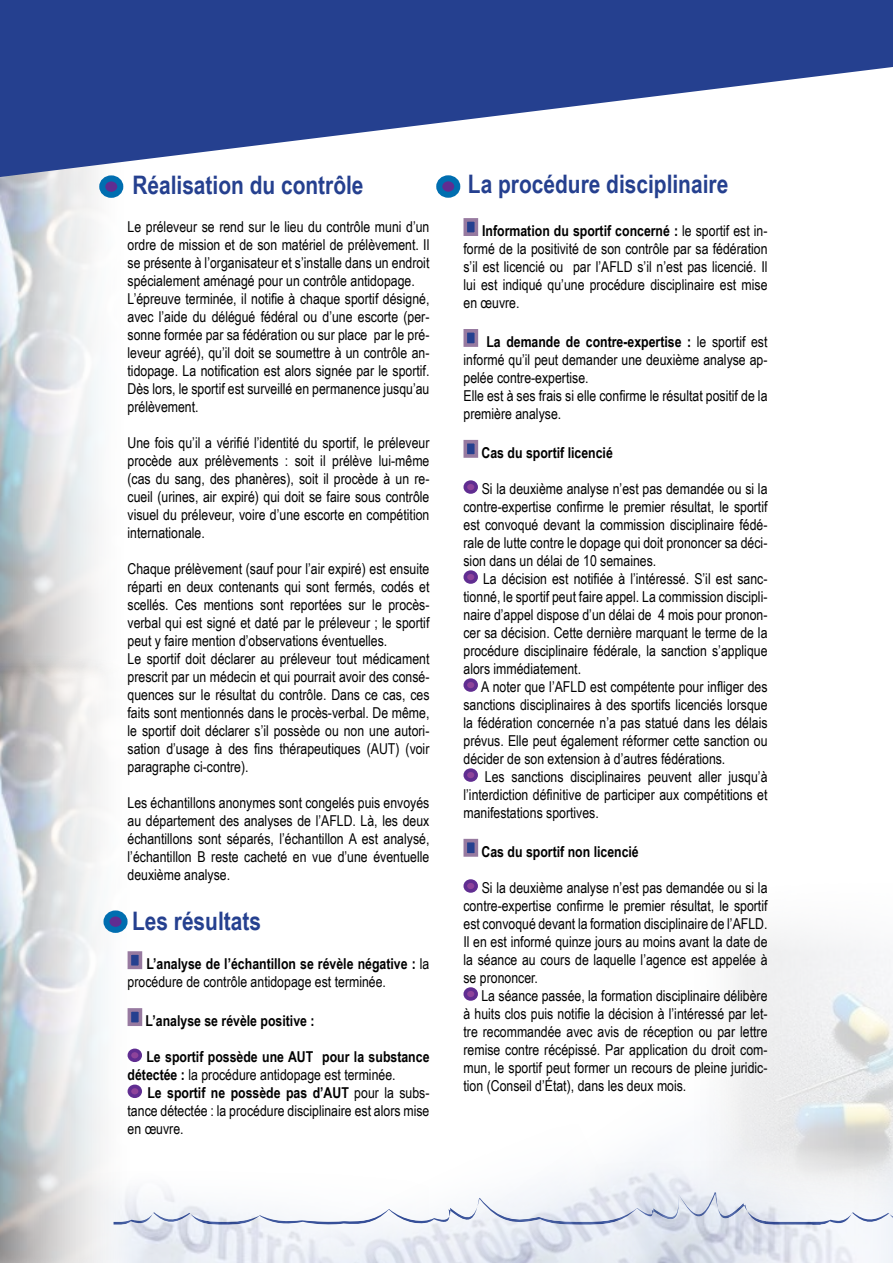
<style>
.page{position:relative;width:893px;height:1263px;background:#fff}
.page>*{position:absolute;margin:0;border:0;box-sizing:border-box;transform-origin:0 0}
.t1{font:700 25.5px "Arial Narrow";color:#25408f}
.t2{font:15px/18px "Arial Narrow";color:#000;text-align:justify}
.t3{font:700 15px/18px "Arial Narrow";color:#000}
.s1{font-weight:700}
.s2{font-weight:400}
</style>
<div class="page">
<img style="left:733px;top:935px;width:160px;height:192px">
<img style="left:0;top:177px;width:124px;height:473px">
<img style="left:0;top:650px;width:143px;height:613px">
<svg style="left:0;top:0;width:893px;height:177px;fill:#25408f"></svg>
<div style="left:128px;top:951px;width:14px;height:18px;background:#25408f;border:4px solid #977aa0"></div>
<div style="left:128px;top:1008px;width:14px;height:18px;background:#25408f;border:4px solid #977aa0"></div>
<div style="left:129px;top:1050px;width:11px;height:10px;background:#8e439a;border-radius:50%"></div>
<div style="left:128px;top:1048px;width:14px;height:14px;border:4px solid #602d91;border-radius:50%"></div>
<div style="left:129px;top:1086px;width:11px;height:10px;background:#8e439a;border-radius:50%"></div>
<div style="left:128px;top:1084px;width:14px;height:14px;border:4px solid #602d91;border-radius:50%"></div>
<div style="left:463px;top:218px;width:15px;height:18px;background:#25408f;border:4px solid #977aa0"></div>
<div style="left:463px;top:329px;width:15px;height:18px;background:#25408f;border:4px solid #977aa0"></div>
<div style="left:463px;top:440px;width:15px;height:18px;background:#25408f;border:4px solid #977aa0"></div>
<div style="left:465px;top:482px;width:11px;height:10px;background:#8e439a;border-radius:50%"></div>
<div style="left:463px;top:480px;width:15px;height:14px;border:4px solid #602d91;border-radius:50%"></div>
<div style="left:465px;top:572px;width:11px;height:10px;background:#8e439a;border-radius:50%"></div>
<div style="left:463px;top:570px;width:15px;height:14px;border:4px solid #602d91;border-radius:50%"></div>
<div style="left:465px;top:680px;width:11px;height:10px;background:#8e439a;border-radius:50%"></div>
<div style="left:463px;top:678px;width:15px;height:14px;border:4px solid #602d91;border-radius:50%"></div>
<div style="left:465px;top:770px;width:11px;height:10px;background:#8e439a;border-radius:50%"></div>
<div style="left:463px;top:768px;width:15px;height:14px;border:4px solid #602d91;border-radius:50%"></div>
<div style="left:463px;top:839px;width:15px;height:18px;background:#25408f;border:4px solid #977aa0"></div>
<div style="left:465px;top:881px;width:11px;height:10px;background:#8e439a;border-radius:50%"></div>
<div style="left:463px;top:879px;width:15px;height:14px;border:4px solid #602d91;border-radius:50%"></div>
<div style="left:465px;top:989px;width:11px;height:10px;background:#8e439a;border-radius:50%"></div>
<div style="left:463px;top:987px;width:15px;height:14px;border:4px solid #602d91;border-radius:50%"></div>
<div style="left:102px;top:178px;width:18px;height:17px;background:#602d91;border-radius:50%"></div>
<div style="left:99px;top:175px;width:24px;height:23px;border:6px solid #006eb0;border-radius:50%"></div>
<svg style="left:106px;top:913px;width:19px;height:17px"></svg>
<div style="left:103px;top:910px;width:25px;height:23px;border:6px solid #006eb0;border-radius:50%"></div>
<div style="left:439px;top:178px;width:18px;height:17px;background:#602d91;border-radius:50%"></div>
<div style="left:436px;top:175px;width:24px;height:23px;border:6px solid #006eb0;border-radius:50%"></div>
<img style="left:882px;top:1127px;width:11px;height:25px">
<img style="left:882px;top:1152px;width:11px;height:111px">
<img style="left:66px;top:1162px;width:175px;height:101px">
<img style="left:241px;top:1209px;width:166px;height:54px">
<img style="left:407px;top:1027px;width:475px;height:236px">
<h1 class="t1" style="left:132px;top:166px;width:233px">Réalisation du contrôle</h1>
<p class="t2" style="left:128px;top:217px;width:303px;text-align:left">Le préleveur se rend sur le lieu du contrôle muni d’un ordre de mission et de son matériel de prélèvement. Il se présente à l’organisateur et s’installe dans un endroit spécialement aménagé pour un contrôle antidopage.<br>L’épreuve terminée, il notifie à chaque sportif désigné, avec l’aide du délégué fédéral ou d’une escorte (per&shy;sonne formée par sa fédération ou sur place par le pré&shy;leveur agréé), qu’il doit se soumettre à un contrôle an&shy;tidopage. La notification est alors signée par le sportif.<br>Dès lors, le sportif est surveillé en permanence jusqu’au prélèvement.</p>
<p class="t2" style="left:128px;top:433px;width:303px">Une fois qu’il a vérifié l’identité du sportif, le préleveur procède aux prélèvements : soit il prélève lui-même (cas du sang, des phanères), soit il procède à un re&shy;cueil (urines, air expiré) qui doit se faire sous contrôle visuel du préleveur, voire d’une escorte en compétition internationale.</p>
<p class="t2" style="left:128px;top:559px;width:303px;text-align:left">Chaque prélèvement (sauf pour l’air expiré) est ensuite réparti en deux contenants qui sont fermés, codés et scellés. Ces mentions sont reportées sur le procès&shy;verbal qui est signé et daté par le préleveur ; le sportif peut y faire mention d’observations éventuelles.<br>Le sportif doit déclarer au préleveur tout médicament prescrit par un médecin et qui pourrait avoir des consé&shy;quences sur le résultat du contrôle. Dans ce cas, ces faits sont mentionnés dans le procès-verbal. De même, le sportif doit déclarer s’il possède ou non une autori&shy;sation d’usage à des fins thérapeutiques (AUT) (voir paragraphe ci-contre).</p>
<p class="t2" style="left:128px;top:793px;width:303px">Les échantillons anonymes sont congelés puis envoyés au département des analyses de l’AFLD. Là, les deux échantillons sont séparés, l’échantillon A est analysé, l’échantillon B reste cacheté en vue d’une éventuelle deuxième analyse.</p>
<h1 class="t1" style="left:132px;top:902px;width:131px">Les résultats</h1>
<p class="t2" style="left:128px;top:954px;width:303px;text-indent:19px"><span class="s1">L’analyse de l’échantillon se révèle négative :</span> la procédure de contrôle antidopage est terminée.</p>
<p class="t3" style="left:146px;top:1011px;width:170px">L’analyse se révèle positive :</p>
<p class="t3" style="left:128px;top:1047px;width:303px;text-indent:19px">Le sportif possède une AUT pour la substance détectée : <span class="s2">la procédure antidopage est terminée.</span></p>
<p class="t2" style="left:128px;top:1083px;width:303px;text-indent:20px"><span class="s1">Le sportif ne possède pas d’AUT</span> pour la subs&shy;tance détectée : la procédure disciplinaire est alors mise en œuvre.</p>
<h1 class="t1" style="left:468px;top:165px;width:262px">La procédure disciplinaire</h1>
<p class="t2" style="left:463px;top:221px;width:306px;text-indent:19px"><span class="s1">Information du sportif concerné :</span> le sportif est in&shy;formé de la positivité de son contrôle par sa fédération s’il est licencié ou par l’AFLD s’il n’est pas licencié. Il lui est indiqué qu’une procédure disciplinaire est mise en œuvre.</p>
<p class="t2" style="left:463px;top:332px;width:306px;text-align:left;text-indent:23px"><span class="s1">La demande de contre-expertise :</span> le sportif est informé qu’il peut demander une deuxième analyse ap&shy;pelée contre-expertise.<br>Elle est à ses frais si elle confirme le résultat positif de la première analyse.</p>
<p class="t3" style="left:482px;top:443px;width:133px">Cas du sportif licencié</p>
<p class="t2" style="left:463px;top:479px;width:306px;text-indent:18px">Si la deuxième analyse n’est pas demandée ou si la contre-expertise confirme le premier résultat, le sportif est convoqué devant la commission disciplinaire fédé&shy;rale de lutte contre le dopage qui doit prononcer sa déci&shy;sion dans un délai de 10 semaines.</p>
<p class="t2" style="left:463px;top:569px;width:306px;text-indent:20px">La décision est notifiée à l’intéressé. S’il est sanc&shy;tionné, le sportif peut faire appel. La commission discipli&shy;naire d’appel dispose d’un délai de 4 mois pour pronon&shy;cer sa décision. Cette dernière marquant le terme de la procédure disciplinaire fédérale, la sanction s’applique alors immédiatement.</p>
<p class="t2" style="left:463px;top:677px;width:306px;text-indent:18px">A noter que l’AFLD est compétente pour infliger des sanctions disciplinaires à des sportifs licenciés lorsque la fédération concernée n’a pas statué dans les délais prévus. Elle peut également réformer cette sanction ou décider de son extension à d’autres fédérations.</p>
<p class="t2" style="left:463px;top:767px;width:306px;text-indent:21px">Les sanctions disciplinaires peuvent aller jusqu’à l’interdiction définitive de participer aux compétitions et manifestations sportives.</p>
<p class="t3" style="left:482px;top:842px;width:159px">Cas du sportif non licencié</p>
<p class="t2" style="left:463px;top:878px;width:306px;text-indent:18px">Si la deuxième analyse n’est pas demandée ou si la contre-expertise confirme le premier résultat, le sportif est convoqué devant la formation disciplinaire de l’AFLD.<br>Il en est informé quinze jours au moins avant la date de la séance au cours de laquelle l’agence est appelée à se prononcer.</p>
<p class="t2" style="left:463px;top:986px;width:306px;text-indent:18px">La séance passée, la formation disciplinaire délibère à huits clos puis notifie la décision à l’intéressé par let&shy;tre recommandée avec avis de réception ou par lettre remise contre récépissé. Par application du droit com&shy;mun, le sportif peut former un recours de pleine juridic&shy;tion (Conseil d’État), dans les deux mois.</p>
</div>
